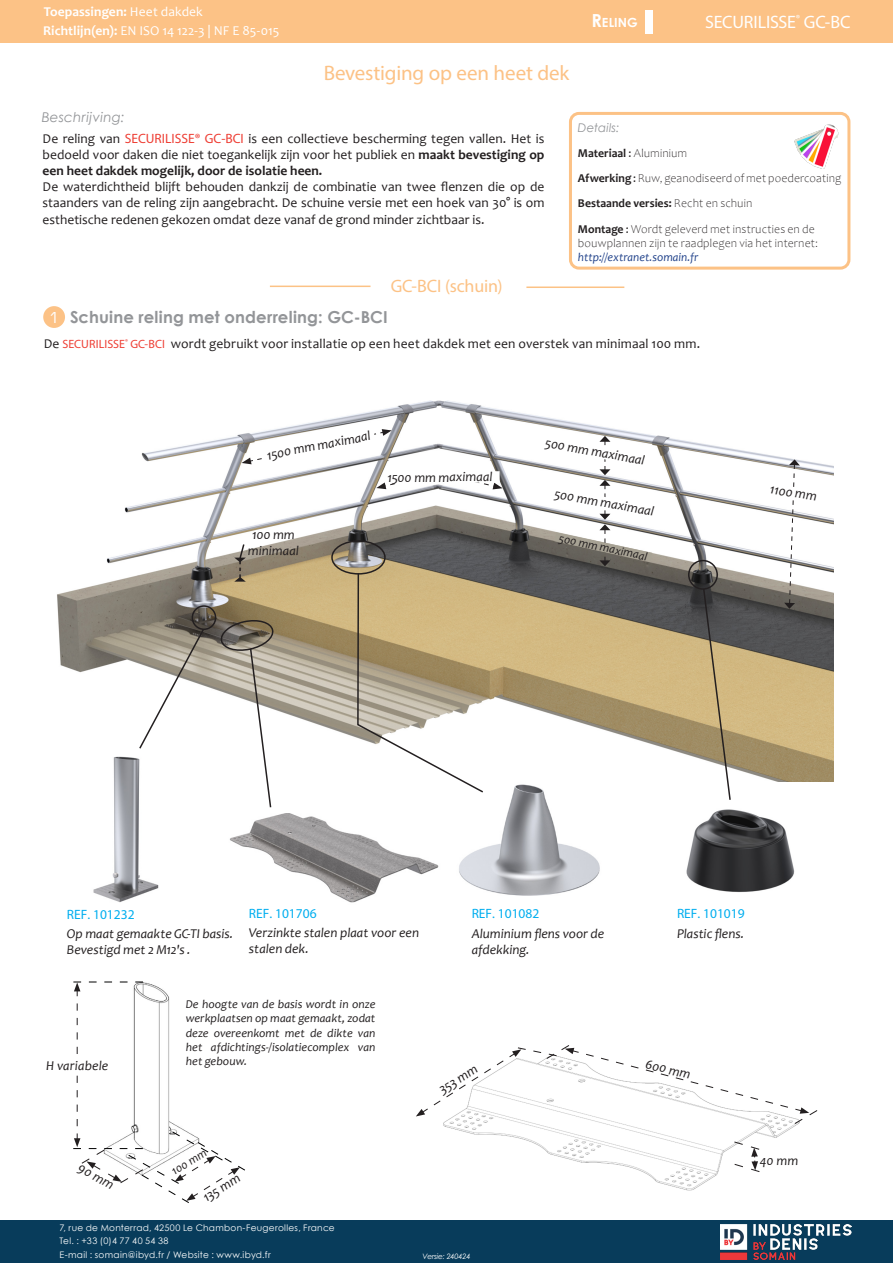
<style>
.page{position:relative;width:893px;height:1263px;background:#fff}
.page>*{position:absolute;margin:0;border:0;box-sizing:border-box;transform-origin:0 0}
.t1{font:21px "Myriad Pro";letter-spacing:-.005em;color:#fcc286}
.t2{font:18px "Myriad Pro";letter-spacing:-.015em;color:#fff}
.t3{font:18px "Myriad Pro";letter-spacing:-.01em;color:#fcc286}
.t4{font:700 16.5px "Century Gothic";letter-spacing:.01em;color:#939598}
.t5{font:16.5px "Eurostile";color:#fff}
.t6{font:13.5px/16.2px "Candara";color:#231f20;text-align:justify}
.t7{font:italic 13.5px/16.2px "Candara";color:#231f20}
.t8{font:13.5px/18.9px "Candara";color:#fff}
.t9{font:13.5px "Myriad Pro";color:#00aeef}
.t10{font:italic 13.5px "Century Gothic";letter-spacing:.02em;color:#939598}
.t11{font:700 12.6px "Century Gothic";letter-spacing:.005em;color:#fff}
.t12{font:300 12px/14.4px "Candara";letter-spacing:.01em;color:#231f20}
.t13{font:italic 12px/14.4px "Candara";color:#231f20;text-align:justify}
.t14{font:700 12px "Candara";color:#231f20}
.t15{font:italic 12px "Century Gothic";letter-spacing:.015em;color:#939598}
.t16{font:9px/13.5px "Century Gothic";letter-spacing:.03em;color:#fff}
.t17{font:italic 7.5px "Century Gothic";letter-spacing:-.025em;color:#fff}
.s1{font-weight:700}
.s2{font-size:18px}
.s3{font-family:"Myriad Pro";color:#ee3e34}
.s4{font-weight:400}
.s5{font-weight:300}
.s6{font-weight:400;font-style:italic;color:#21428a}
.s7{font-family:"Myriad Pro";font-size:12px;color:#ee3e34}
</style>
<div class="page">
<div style="left:0;top:0;width:893px;height:43px;background:#fcc286"></div>
<div style="left:646px;top:10px;width:7px;height:23px;background:#fff"></div>
<div style="left:0;top:1220px;width:893px;height:43px;background:#083c5b"></div>
<img style="left:721px;top:1225px;width:130px;height:35px">
<div style="left:43px;top:306px;width:22px;height:22px;background:#fcc286;border-radius:50%"></div>
<hr style="left:270px;top:286px;width:100px;height:1px;background:#fcc286">
<div style="left:569px;top:112px;width:281px;height:158px;border:3px solid #fcc286;border-radius:9px"></div>
<img style="left:794px;top:124px;width:45px;height:45px">
<hr style="left:526px;top:286px;width:98px;height:2px;background:#fcc286">
<img style="left:57px;top:400px;width:776px;height:381px">
<svg style="left:234px;top:543px;width:12px;height:39px"></svg>
<svg style="left:242px;top:429px;width:150px;height:35px"></svg>
<svg style="left:376px;top:471px;width:127px;height:18px"></svg>
<svg style="left:536px;top:436px;width:126px;height:130px"></svg>
<img style="left:686px;top:809px;width:109px;height:83px">
<img style="left:459px;top:784px;width:141px;height:112px">
<img style="left:443px;top:1124px;width:355px;height:67px">
<div style="left:192px;top:605px;width:24px;height:25px;border:2px solid #231f20;border-radius:50%"></div>
<div style="left:688px;top:560px;width:30px;height:30px;border:2px solid #231f20;border-radius:50%"></div>
<svg style="left:702px;top:587px;width:30px;height:213px"></svg>
<svg style="left:138px;top:627px;width:67px;height:123px"></svg>
<svg style="left:220px;top:619px;width:54px;height:189px"></svg>
<svg style="left:356px;top:572px;width:129px;height:222px"></svg>
<svg style="left:734px;top:1141px;width:26px;height:31px"></svg>
<svg style="left:416px;top:1045px;width:402px;height:79px"></svg>
<img style="left:62px;top:753px;width:137px;height:149px">
<img style="left:229px;top:813px;width:210px;height:90px">
<svg style="left:73px;top:982px;width:172px;height:221px"></svg>
<svg style="left:763px;top:459px;width:60px;height:150px"></svg>
<div style="left:331px;top:540px;width:55px;height:35px;border:2px solid #231f20;border-radius:50%"></div>
<p class="t8" style="left:43px;top:2px;width:238px"><span class="s1">Toepassingen:</span> Heet dakdek<br><span class="s1">Richtlijn(en):</span> EN ISO 14 122-3 | NF E 85-015</p>
<p class="t1" style="left:324px;top:60px;width:247px">Bevestiging op een heet dek</p>
<p class="t11" style="left:591px;top:13px;width:48px"><span class="s2">R</span>eling</p>
<h2 class="t2" style="left:705px;top:11px;width:147px">SECURILISSE<sup>®</sup> GC-BC</h2>
<p class="t10" style="left:42px;top:108px;width:84px">Beschrijving:</p>
<p class="t6" style="left:43px;top:130px;width:503px">De reling van <span class="s3">SECURILISSE® GC-BCI</span> is een collectieve bescherming tegen vallen. Het is bedoeld voor daken die niet toegankelijk zijn voor het publiek en <span class="s1">maakt bevestiging op een heet dakdek mogelijk, door de isolatie heen.</span></p>
<p class="t6" style="left:43px;top:179px;width:503px">De waterdichtheid blijft behouden dankzij de combinatie van twee flenzen die op de staanders van de reling zijn aangebracht. De schuine versie met een hoek van 30° is om esthetische redenen gekozen omdat deze vanaf de grond minder zichtbaar is.</p>
<p class="t3" style="left:391px;top:275px;width:113px">GC-BCI (schuin)</p>
<p class="t15" style="left:578px;top:119px;width:43px">Details:</p>
<p class="t14" style="left:578px;top:146px;width:111px">Materiaal <span class="s4">:</span> <span class="s5">Aluminium</span></p>
<p class="t12" style="left:578px;top:171px;width:265px"><span class="s1">Afwerking</span> <span class="s4">:</span> Ruw, geanodiseerd of met poedercoating</p>
<p class="t14" style="left:578px;top:196px;width:176px">Bestaande versies: <span class="s5">Recht en schuin</span></p>
<p class="t12" style="left:578px;top:222px;width:242px"><span class="s1">Montage</span> <span class="s4">:</span> Wordt geleverd met instructies en de bouwplannen zijn te raadplegen via het internet: <span class="s6">http://extranet.somain.fr</span></p>
<p class="t4" style="left:70px;top:305px;width:319px">Schuine reling met onderreling: GC-BCI</p>
<p class="t6" style="left:44px;top:335px;width:658px">De <span class="s7">SECURILISSE</span><sup>®</sup> <span class="s7">GC-BCI</span> wordt gebruikt voor installatie op een heet dakdek met een overstek van minimaal 100 mm.</p>
<p class="t5" style="left:49px;top:307px;width:12px">1</p>
<p class="t7" style="left:266px;top:447px;width:107px;rotate:-11deg">1500 mm maximaal</p>
<p class="t7" style="left:387px;top:469px;width:107px">1500 mm maximaal</p>
<p class="t7" style="left:547px;top:435px;width:102px;rotate:10deg">500 mm maximaal</p>
<p class="t7" style="left:556px;top:485px;width:102px;rotate:10deg">500 mm maximaal</p>
<p class="t7" style="left:248px;top:527px;width:52px;text-align:center">100 mm minimaal</p>
<p class="t13" style="left:561px;top:531px;width:92px;rotate:12deg">500 mm maximaal</p>
<p class="t7" style="left:771px;top:481px;width:49px;rotate:9deg">1100 mm</p>
<p class="t9" style="left:67px;top:906px;width:69px">REF. 101232</p>
<p class="t7" style="left:67px;top:925px;width:168px">Op maat gemaakte GC-TI basis.</p>
<p class="t7" style="left:67px;top:942px;width:125px">Bevestigd met 2 M12's .</p>
<p class="t9" style="left:249px;top:905px;width:69px">REF. 101706</p>
<p class="t7" style="left:249px;top:924px;width:172px">Verzinkte stalen plaat voor een stalen dek.</p>
<p class="t7" style="left:46px;top:1057px;width:64px">H variabele</p>
<p class="t13" style="left:186px;top:996px;width:191px">De hoogte van de basis wordt in onze werkplaatsen op maat gemaakt, zodat deze overeenkomt met de dikte van het afdichtings-/isolatiecomplex van het gebouw.</p>
<p class="t9" style="left:472px;top:905px;width:69px">REF. 101082</p>
<p class="t7" style="left:472px;top:925px;width:134px">Aluminium flens voor de afdekking.</p>
<p class="t7" style="left:436px;top:1083px;width:44px;rotate:-32deg">353 mm</p>
<p class="t7" style="left:83px;top:1159px;width:40px;rotate:30deg">90 mm</p>
<p class="t13" style="left:169px;top:1166px;width:40px;rotate:-32deg">100 mm</p>
<p class="t7" style="left:200px;top:1192px;width:43px;rotate:-32deg">135 mm</p>
<p class="t16" style="left:60px;top:1221px;width:277px">7, rue de Monterrad, 42500 Le Chambon-Feugerolles, France<br>Tel. : +33 (0)4 77 40 54 38<br>E-mail : somain@ibyd.fr / Website : www.ibyd.fr</p>
<p class="t17" style="left:422px;top:1250px;width:50px">Versie: 240424</p>
<p class="t9" style="left:677px;top:905px;width:69px">REF. 101019</p>
<p class="t7" style="left:677px;top:925px;width:69px">Plastic flens.</p>
<p class="t7" style="left:648px;top:1056px;width:47px;rotate:14deg">600 mm</p>
<p class="t7" style="left:760px;top:1152px;width:40px">40 mm</p>
</div>
